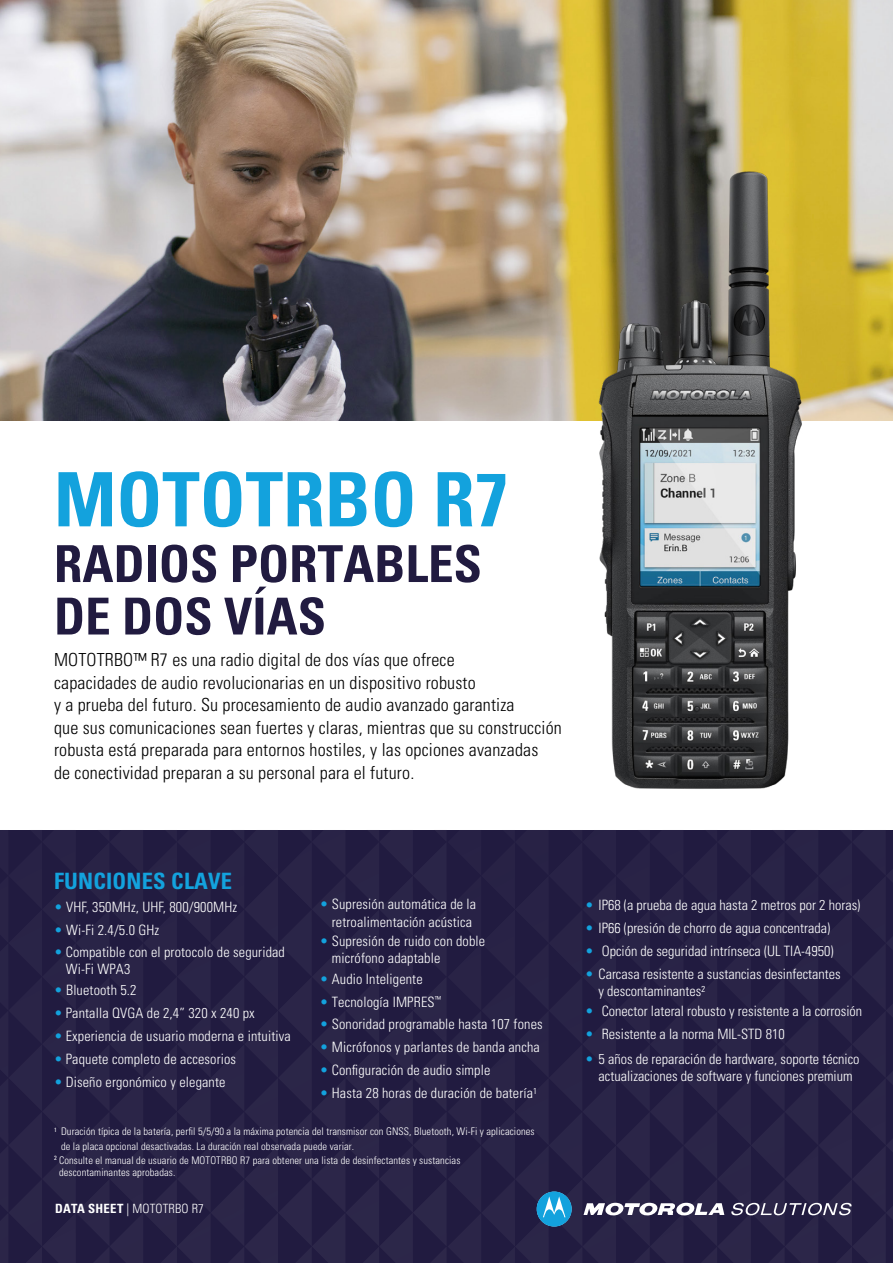
<style>
.page{position:relative;width:893px;height:1263px;background:#fff}
.page>*{position:absolute;margin:0;border:0;box-sizing:border-box;transform-origin:0 0}
.t1{font:700 condensed 75px "Univers LT Std";color:#13a2dd}
.t2{font:700 condensed 51px/52.5px "Univers LT Std";color:#211b40}
.t3{font:700 condensed 22.5px "Univers LT Std";letter-spacing:.01em;color:#13a2dd}
.t4{font:300 condensed 18px/22.5px "Univers LT Std";letter-spacing:.01em;color:#000}
.t5{font:300 condensed 14.25px/17.1px "Univers LT Std";letter-spacing:.01em;color:#fff}
.t6{font:300 condensed 12.75px "Univers LT Std";letter-spacing:.01em;color:#fff}
.t7{font:300 condensed 10.5px/15px "Univers LT Std";letter-spacing:.01em;color:#fff}
.s1{color:#13a2dd}
.s2{font-weight:700}
</style>
<div class="page">
<img style="left:0;top:0;width:893px;height:421px">
<img style="left:584px;top:138px;width:228px;height:651px">
<div style="left:0;top:830px;width:893px;height:433px;background:#252044"></div>
<h1 class="t1" style="left:54px;top:454px;width:456px">MOTOTRBO R7</h1>
<h2 class="t2" style="left:54px;top:537px;width:429px">RADIOS PORTABLES<br>DE DOS VÍAS</h2>
<p class="t4" style="left:54px;top:649px;width:509px">MOTOTRBO™ R7 es una radio digital de dos vías que ofrece<br>capacidades de audio revolucionarias en un dispositivo robusto<br>y a prueba del futuro. Su procesamiento de audio avanzado garantiza<br>que sus comunicaciones sean fuertes y claras, mientras que su construcción robusta está preparada para entornos hostiles, y las opciones avanzadas<br>de conectividad preparan a su personal para el futuro.</p>
<h3 class="t3" style="left:54px;top:867px;width:180px">FUNCIONES CLAVE</h3>
<p class="t5" style="left:54px;top:898px;width:185px"><span class="s1">•</span> VHF, 350MHz, UHF, 800/900MHz</p>
<p class="t5" style="left:54px;top:921px;width:107px"><span class="s1">•</span> Wi-Fi 2.4/5.0 GHz</p>
<p class="t5" style="left:66px;top:944px;width:221px;text-indent:-12px"><span class="s1">•</span> Compatible con el protocolo de seguridad<br>Wi-Fi WPA3</p>
<p class="t5" style="left:54px;top:982px;width:84px"><span class="s1">•</span> Bluetooth 5.2</p>
<p class="t5" style="left:54px;top:1004px;width:202px"><span class="s1">•</span> Pantalla QVGA de 2,4” 320 x 240 px</p>
<p class="t5" style="left:54px;top:1027px;width:238px"><span class="s1">•</span> Experiencia de usuario moderna e intuitiva</p>
<p class="t5" style="left:54px;top:1050px;width:184px"><span class="s1">•</span> Paquete completo de accesorios</p>
<p class="t5" style="left:54px;top:1073px;width:173px"><span class="s1">•</span> Diseño ergonómico y elegante</p>
<p class="t5" style="left:320px;top:896px;width:158px;text-align:center"><span class="s1">•</span> Supresión automática de la retroalimentación acústica</p>
<p class="t5" style="left:332px;top:932px;width:155px;text-indent:-12px"><span class="s1">•</span> Supresión de ruido con doble micrófono adaptable</p>
<p class="t5" style="left:320px;top:970px;width:104px"><span class="s1">•</span> Audio Inteligente</p>
<p class="t5" style="left:320px;top:993px;width:122px"><span class="s1">•</span> Tecnología IMPRES<sup>™</sup></p>
<p class="t5" style="left:320px;top:1016px;width:224px"><span class="s1">•</span> Sonoridad programable hasta 107 fones</p>
<p class="t5" style="left:320px;top:1038px;width:222px"><span class="s1">•</span> Micrófonos y parlantes de banda ancha</p>
<p class="t5" style="left:320px;top:1061px;width:172px"><span class="s1">•</span> Configuración de audio simple</p>
<p class="t5" style="left:320px;top:1084px;width:219px"><span class="s1">•</span> Hasta 28 horas de duración de batería¹</p>
<p class="t7" style="left:61px;top:1124px;width:475px;text-indent:-7px"><sup>1</sup> Duración típica de la batería, perfil 5/5/90 a la máxima potencia del transmisor con GNSS, Bluetooth, Wi-Fi y aplicaciones de la placa opcional desactivadas. La duración real observada puede variar.</p>
<p class="t7" style="left:59px;top:1154px;width:403px;line-height:12.6px;text-indent:-5px"><sup>2</sup> Consulte el manual de usuario de MOTOTRBO R7 para obtener una lista de desinfectantes y sustancias descontaminantes aprobadas.</p>
<p class="t6" style="left:55px;top:1200px;width:150px"><span class="s2">DATA SHEET</span> | MOTOTRBO R7</p>
<p class="t5" style="left:585px;top:896px;width:277px"><span class="s1">•</span> IP68 (a prueba de agua hasta 2 metros por 2 horas)</p>
<p class="t5" style="left:585px;top:919px;width:247px"><span class="s1">•</span> IP66 (presión de chorro de agua concentrada)</p>
<p class="t5" style="left:585px;top:942px;width:250px"><span class="s1">•</span> Opción de seguridad intrínseca (UL TIA-4950)</p>
<p class="t5" style="left:598px;top:965px;width:244px;text-indent:-13px"><span class="s1">•</span> Carcasa resistente a sustancias desinfectantes y descontaminantes²</p>
<p class="t5" style="left:585px;top:1003px;width:278px"><span class="s1">•</span> Conector lateral robusto y resistente a la corrosión</p>
<p class="t5" style="left:585px;top:1025px;width:201px"><span class="s1">•</span> Resistente a la norma MIL-STD 810</p>
<p class="t5" style="left:585px;top:1050px;width:276px;text-align:center"><span class="s1">•</span> 5 años de reparación de hardware, soporte técnico actualizaciones de software y funciones premium</p>
</div>
